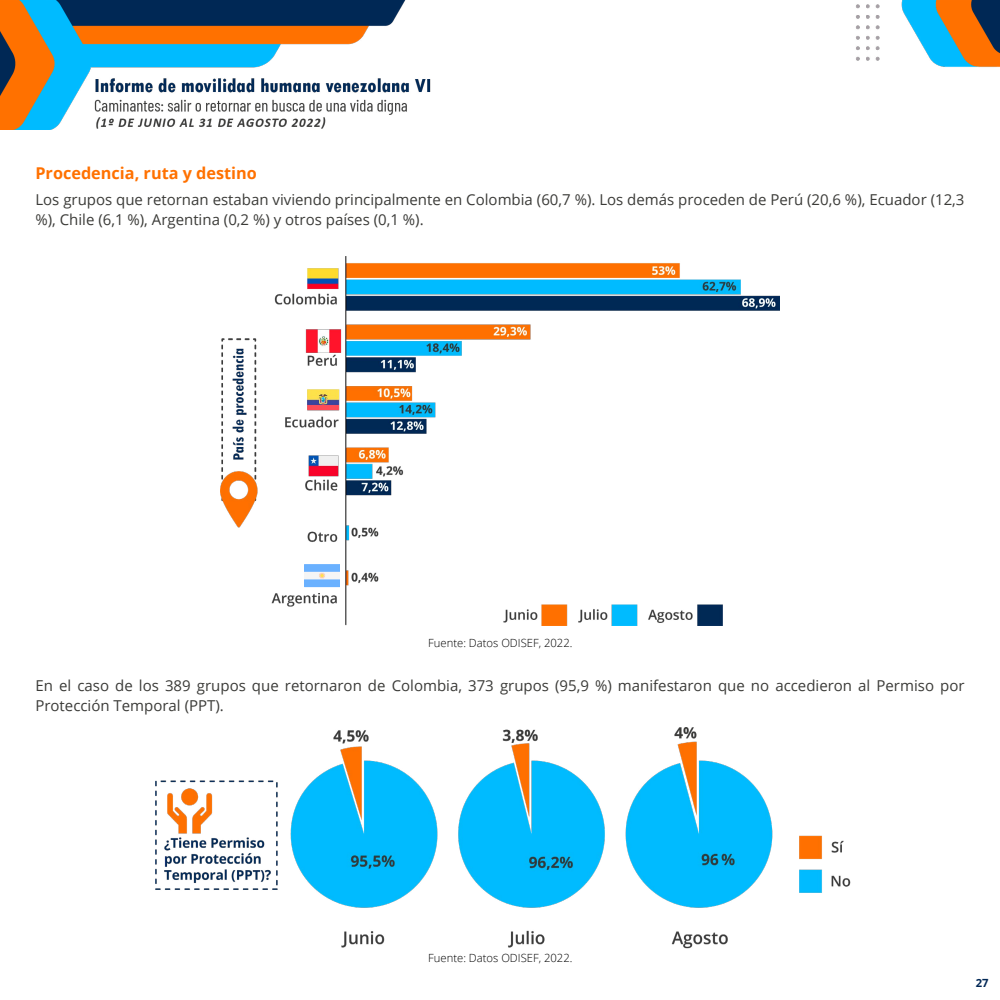
<style>
.page{position:relative;width:1000px;height:1000px;background:#fff}
.page>*{position:absolute;margin:0;border:0;box-sizing:border-box;transform-origin:0 0}
.t1{font:700 16.25px "Open Sans";color:#ff7100}
.t2{font:15px/20px "Open Sans";color:#3b3b38}
.t3{font:300 11.25px "Open Sans";color:#000}
.t4{font:700 11.25px "Open Sans";color:#002755}
</style>
<div class="page">
<img style="left:0;top:0;width:1000px;height:130px">
<img style="left:220px;top:256px;width:560px;height:370px">
<img style="left:304px;top:558px;width:35px;height:35px">
<img style="left:156px;top:728px;width:695px;height:220px">
<p class="t1" style="left:35px;top:161px;width:223px">Procedencia, ruta y destino</p>
<p class="t2" style="left:35px;top:189px;width:931px">Los grupos que retornan estaban viviendo principalmente en Colombia (60,7 %). Los demás proceden de Perú (20,6 %), Ecuador (12,3 %), Chile (6,1 %), Argentina (0,2 %) y otros países (0,1 %).</p>
<p class="t3" style="left:428px;top:635px;width:146px">Fuente: Datos ODISEF, 2022.</p>
<p class="t2" style="left:35px;top:675px;width:931px">En el caso de los 389 grupos que retornaron de Colombia, 373 grupos (95,9 %) manifestaron que no accedieron al Permiso por<br>Protección Temporal (PPT).</p>
<p class="t3" style="left:428px;top:950px;width:146px">Fuente: Datos ODISEF, 2022.</p>
<p class="t4" style="left:976px;top:975px;width:14px">27</p>
</div>
